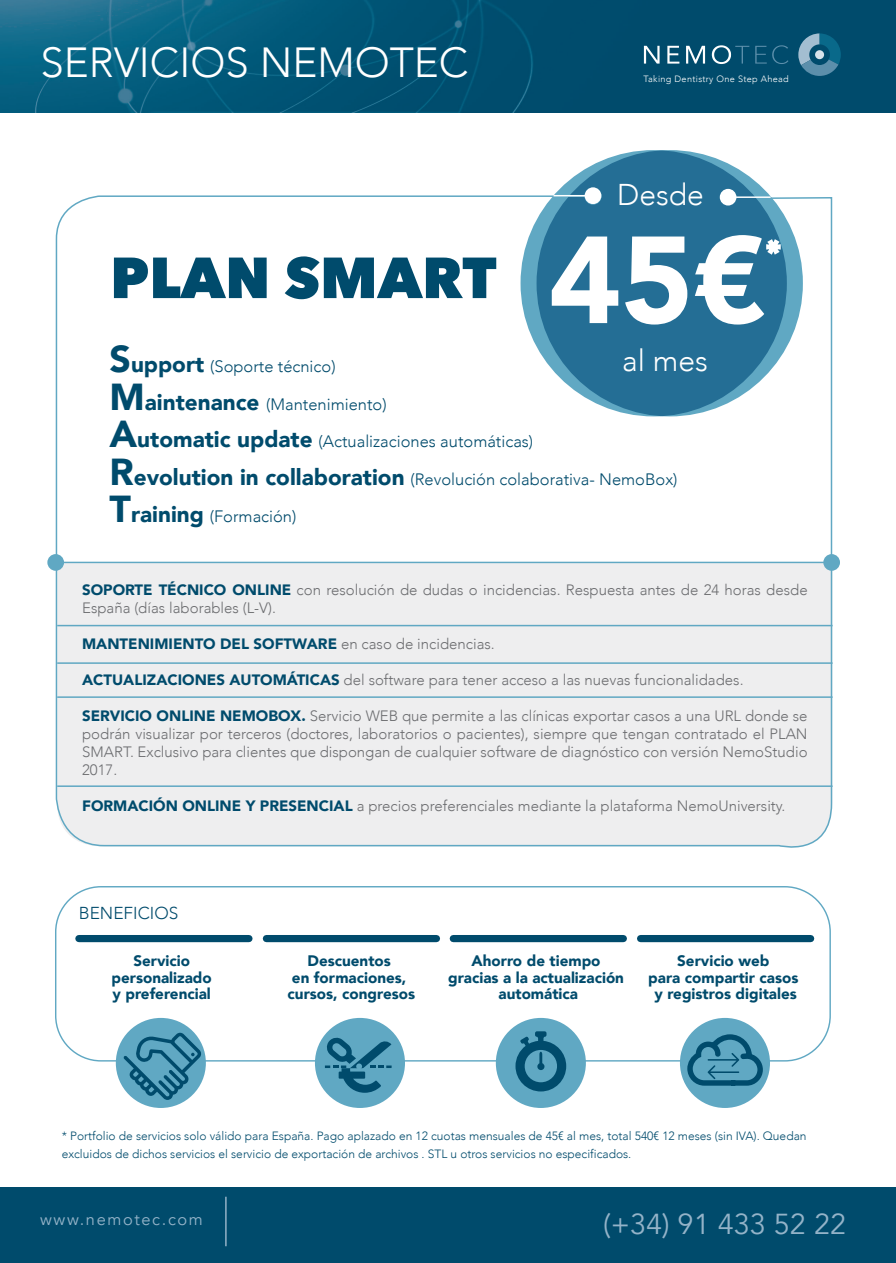
<style>
.page{position:relative;width:896px;height:1263px;background:#fff}
.page>*{position:absolute;margin:0;border:0;box-sizing:border-box;transform-origin:0 0}
.t1{font:900 122.25px "Avenir";color:#fff}
.t2{font:800 57.15px "Avenir Next";color:#004b6c}
.t3{font:300 42px "Avenir";color:#fff}
.t4{font:300 30px "Avenir";color:#fff}
.t5{font:28.8px "Avenir";color:#94b3c8}
.t6{font:300 17.25px "Avenir";color:#004b6c}
.t7{font:300 16.5px "Avenir";color:#004b6c}
.t8{font:16.35px "Avenir";letter-spacing:.1em;color:#94b3c8}
.t9{font:900 15.15px/16.6px "Avenir";color:#004b6c;text-align:center}
.t10{font:300 15px/18px "Avenir";color:#6c6d70}
.t11{font:900 15px "Avenir";color:#004b6c}
.t12{font:300 12px/18px "Avenir";color:#004b6c}
.t13{font:300 9.15px "Avenir";letter-spacing:.035em;color:#fff}
.s1{font-weight:900;font-size:37.5px}
.s2{font-weight:900;font-size:22.5px}
.s3{font-weight:900;color:#004b6c}
.s4{font-weight:300;color:#6c6d70}
</style>
<div class="page">
<div style="left:116px;top:1017px;width:90px;height:90px;background:#60a8c3;border-radius:50%"></div>
<div style="left:315px;top:1017px;width:90px;height:90px;background:#60a8c3;border-radius:50%"></div>
<div style="left:496px;top:1017px;width:90px;height:90px;background:#60a8c3;border-radius:50%"></div>
<div style="left:680px;top:1017px;width:90px;height:90px;background:#60a8c3;border-radius:50%"></div>
<svg style="left:520px;top:150px;width:266px;height:266px;background:#2d769b"></svg>
<svg style="left:55px;top:195px;width:777px;height:653px"></svg>
<svg style="left:584px;top:188px;width:17px;height:17px"></svg>
<hr style="left:553px;top:195px;width:40px;height:1px;background:#fff">
<div style="left:584px;top:187px;width:17px;height:17px;background:#fff;border-radius:50%"></div>
<img style="left:0;top:0;width:895px;height:113px">
<svg style="left:644px;top:46px;width:15px;height:18px"></svg>
<svg style="left:667px;top:46px;width:12px;height:18px"></svg>
<svg style="left:686px;top:46px;width:19px;height:18px"></svg>
<svg style="left:711px;top:45px;width:38px;height:19px"></svg>
<svg style="left:755px;top:46px;width:11px;height:18px"></svg>
<svg style="left:772px;top:45px;width:16px;height:19px"></svg>
<svg style="left:798px;top:33px;width:42px;height:43px;background:#3c7a96"></svg>
<div style="left:0;top:1187px;width:895px;height:75px;background:#004b6c"></div>
<hr style="left:225px;top:1196px;width:2px;height:49px;background:#94b3c8">
<hr style="left:57px;top:624px;width:775px;height:2px;background:#60a8c3">
<hr style="left:57px;top:662px;width:775px;height:1px;background:#60a8c3">
<hr style="left:57px;top:696px;width:775px;height:1px;background:#60a8c3">
<hr style="left:57px;top:785px;width:775px;height:1px;background:#60a8c3">
<hr style="left:56px;top:561px;width:775px;height:2px;background:#60a8c3">
<div style="left:47px;top:554px;width:17px;height:16px;background:#60a8c3;border-radius:50%"></div>
<div style="left:823px;top:554px;width:17px;height:16px;background:#60a8c3;border-radius:50%"></div>
<div style="left:79px;top:934px;width:170px;height:8px;background:#004b6c"></div>
<div style="left:266px;top:934px;width:170px;height:8px;background:#004b6c"></div>
<div style="left:453px;top:934px;width:170px;height:8px;background:#004b6c"></div>
<div style="left:640px;top:934px;width:170px;height:8px;background:#004b6c"></div>
<hr style="left:728px;top:196px;width:42px;height:2px;background:#fff">
<div style="left:719px;top:189px;width:17px;height:16px;background:#fff;border-radius:50%"></div>
<svg style="left:123px;top:1032px;width:79px;height:67px"></svg>
<svg style="left:317px;top:1028px;width:83px;height:64px"></svg>
<svg style="left:685px;top:1032px;width:79px;height:54px"></svg>
<svg style="left:515px;top:1031px;width:51px;height:60px"></svg>
<svg style="left:764px;top:234px;width:18px;height:25px"></svg>
<h3 class="t3" style="left:41px;top:38px;width:429px">SERVICIOS NEMOTEC</h3>
<h2 class="t2" style="left:110px;top:242px;width:388px">PLAN SMART</h2>
<p class="t13" style="left:643px;top:74px;width:147px">Taking Dentistry One Step Ahead</p>
<h3 class="t4" style="left:617px;top:177px;width:88px">Desde</h3>
<h1 class="t1" style="left:549px;top:176px;width:218px">45€</h1>
<p class="t7" style="left:109px;top:357px;width:227px"><span class="s1">S</span><span class="s2">upport</span> (Soporte técnico)</p>
<p class="t7" style="left:109px;top:394px;width:279px"><span class="s1">M</span><span class="s2">aintenance</span> (Mantenimiento)</p>
<p class="t7" style="left:109px;top:432px;width:425px"><span class="s1">A</span><span class="s2">utomatic update</span> (Actualizaciones automáticas)</p>
<p class="t7" style="left:109px;top:469px;width:569px"><span class="s1">R</span><span class="s2">evolution in collaboration</span> (Revolución colaborativa- NemoBox)</p>
<p class="t7" style="left:109px;top:507px;width:188px"><span class="s1">T</span><span class="s2">raining</span> (Formación)</p>
<h3 class="t4" style="left:622px;top:343px;width:87px">al mes</h3>
<p class="t10" style="left:82px;top:581px;width:727px"><span class="s3">SOPORTE TÉCNICO ONLINE</span> con resolución de dudas o incidencias. Respuesta antes de 24 horas desde<br>España (días laborables (L-V).</p>
<p class="t11" style="left:82px;top:631px;width:414px">MANTENIMIENTO DEL SOFTWARE <span class="s4">en caso de incidencias.</span></p>
<p class="t10" style="left:82px;top:671px;width:663px"><span class="s3">ACTUALIZACIONES AUTOMÁTICAS</span> del software para tener acceso a las nuevas funcionalidades.</p>
<p class="t10" style="left:82px;top:707px;width:727px;text-align:justify"><span class="s3">SERVICIO ONLINE NEMOBOX.</span> Servicio WEB que permite a las clínicas exportar casos a una URL donde se podrán visualizar por terceros (doctores, laboratorios o pacientes), siempre que tengan contratado el PLAN SMART. Exclusivo para clientes que dispongan de cualquier software de diagnóstico con versión NemoStudio 2017.</p>
<p class="t10" style="left:82px;top:797px;width:704px"><span class="s3">FORMACIÓN ONLINE Y PRESENCIAL</span> a precios preferenciales mediante la plataforma NemoUniversity.</p>
<p class="t6" style="left:79px;top:902px;width:101px">BENEFICIOS</p>
<p class="t9" style="left:111px;top:951px;width:102px">Servicio personalizado y preferencial</p>
<p class="t9" style="left:287px;top:951px;width:129px">Descuentos<br>en formaciones, cursos, congresos</p>
<p class="t9" style="left:448px;top:951px;width:177px">Ahorro de tiempo gracias a la actualización automática</p>
<p class="t9" style="left:648px;top:951px;width:152px">Servicio web<br>para compartir casos y registros digitales</p>
<p class="t12" style="left:62px;top:1126px;width:746px">* Portfolio de servicios solo válido para España. Pago aplazado en 12 cuotas mensuales de 45€ al mes, total 540€ 12 meses (sin IVA). Quedan excluidos de dichos servicios el servicio de exportación de archivos . STL u otros servicios no especificados.</p>
<p class="t8" style="left:40px;top:1209px;width:164px">www.nemotec.com</p>
<h3 class="t5" style="left:603px;top:1207px;width:244px">(+34) 91 433 52 22</h3>
</div>
